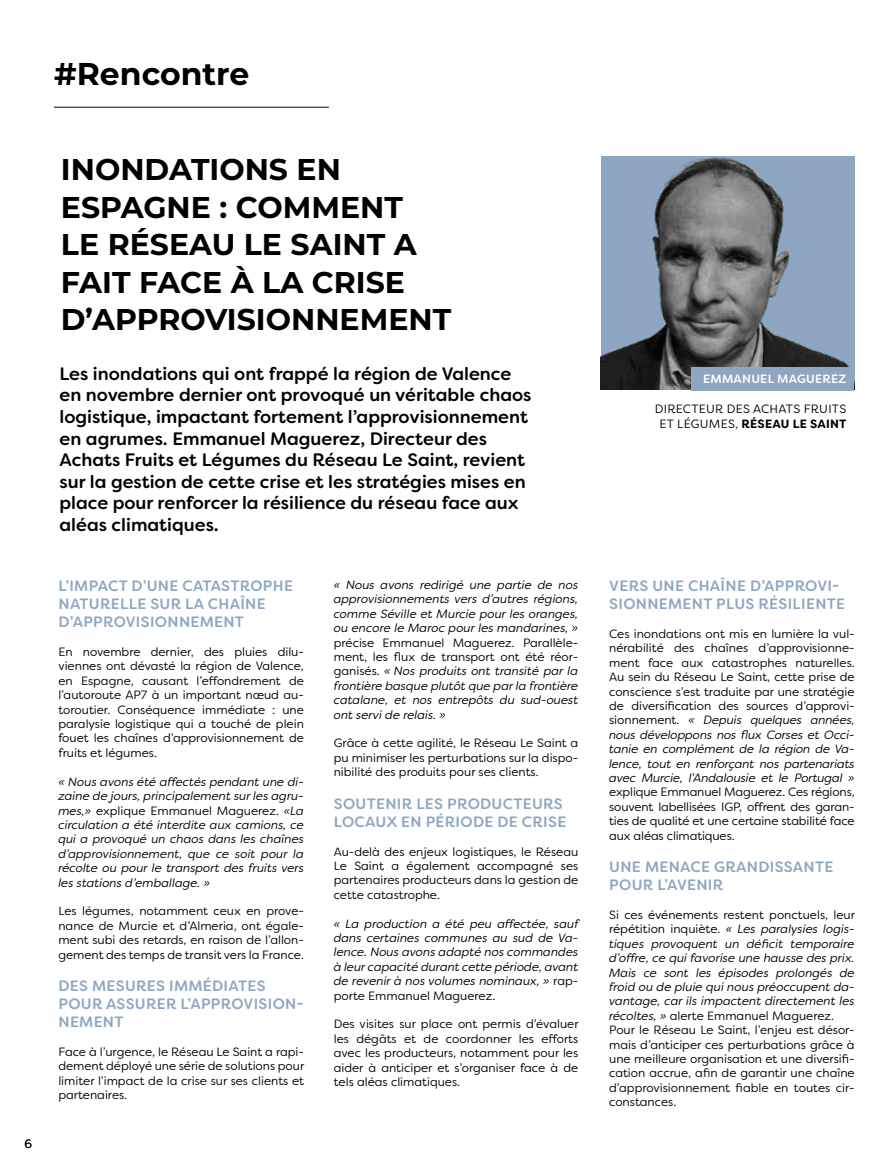
<style>
.page{position:relative;width:893px;height:1170px;background:#fff}
.page>*{position:absolute;margin:0;border:0;box-sizing:border-box;transform-origin:0 0}
.t1{font:700 31.5px "Montserrat";color:#000}
.t2{font:700 30px/37.5px "Montserrat";color:#000}
.t3{font:500 18px/21.6px "Filson Soft";color:#000}
.t4{font:500 15px/18px "Filson Soft";letter-spacing:.02em;color:#8fa6c2}
.t5{font:12px/14.4px "Filson Soft";color:#000;text-align:justify}
.t6{font:italic 12px/14.4px "Filson Soft";color:#000;text-align:justify}
.t7{font:12px/15px "Filson Soft";letter-spacing:.02em;color:#000;text-align:center}
.t8{font:500 12px "Filson Soft";letter-spacing:.02em;color:#fff}
.s1{font-style:normal}
.s2{font-weight:700}
.s3{font-style:italic}
</style>
<div class="page">
<hr style="left:54px;top:107px;width:275px;height:1px;background:#000">
<img style="left:601px;top:157px;width:253px;height:233px">
<div style="left:691px;top:367px;width:163px;height:23px;background:#8fa6c2"></div>
<h1 class="t1" style="left:54px;top:51px;width:197px">#Rencontre</h1>
<p class="t5" style="left:24px;top:1136px;width:9px">6</p>
<h2 class="t2" style="left:61px;top:149px;width:392px">INONDATIONS EN<br>ESPAGNE : COMMENT<br>LE RÉSEAU LE SAINT A<br>FAIT FACE À LA CRISE<br>D’APPROVISIONNEMENT</h2>
<p class="t3" style="left:60px;top:362px;width:473px">Les inondations qui ont frappé la région de Valence en novembre dernier ont provoqué un véritable chaos logistique, impactant fortement l’approvisionnement en agrumes. Emmanuel Maguerez, Directeur des Achats Fruits et Légumes du Réseau Le Saint, revient sur la gestion de cette crise et les stratégies mises en place pour renforcer la résilience du réseau face aux aléas climatiques.</p>
<p class="t4" style="left:59px;top:577px;width:236px">L’IMPACT D’UNE CATASTROPHE<br>NATURELLE SUR LA CHAÎNE<br>D’APPROVISIONNEMENT</p>
<p class="t5" style="left:58px;top:644px;width:247px">En novembre dernier, des pluies dilu&shy;viennes ont dévasté la région de Valence, en Espagne, causant l’effondrement de l’autoroute AP7 à un important nœud au&shy;toroutier. Conséquence immédiate : une paralysie logistique qui a touché de plein fouet les chaînes d’approvisionnement de fruits et légumes.</p>
<p class="t6" style="left:58px;top:774px;width:247px">« Nous avons été affectés pendant une di&shy;zaine de jours, principalement sur les agru&shy;mes,» <span class="s1">explique Emmanuel Maguerez.</span> «La circulation a été interdite aux camions, ce qui a provoqué un chaos dans les chaînes d’approvisionnement, que ce soit pour la récolte ou pour le transport des fruits vers les stations d’emballage. »</p>
<p class="t5" style="left:58px;top:903px;width:247px">Les légumes, notamment ceux en prove&shy;nance de Murcie et d’Almeria, ont égale&shy;ment subi des retards, en raison de l’allon&shy;gement des temps de transit vers la France.</p>
<p class="t4" style="left:59px;top:976px;width:247px">DES MESURES IMMÉDIATES<br>POUR ASSURER L’APPROVISION-<br>NEMENT</p>
<p class="t5" style="left:58px;top:1044px;width:247px">Face à l’urgence, le Réseau Le Saint a rapi&shy;dement déployé une série de solutions pour limiter l’impact de la crise sur ses clients et partenaires.</p>
<p class="t6" style="left:334px;top:577px;width:246px">« Nous avons redirigé une partie de nos approvisionnements vers d’autres régions, comme Séville et Murcie pour les oranges, ou encore le Maroc pour les mandarines, »</p>
<p class="t6" style="left:334px;top:635px;width:246px"><span class="s1">précise Emmanuel Maguerez. Parallèle&shy;ment, les flux de transport ont été réor&shy;ganisés.</span> « Nos produits ont transité par la frontière basque plutôt que par la frontière catalane, et nos entrepôts du sud-ouest ont servi de relais. »</p>
<p class="t5" style="left:334px;top:736px;width:246px">Grâce à cette agilité, le Réseau Le Saint a pu minimiser les perturbations sur la dispo&shy;nibilité des produits pour ses clients.</p>
<p class="t4" style="left:334px;top:794px;width:234px">SOUTENIR LES PRODUCTEURS<br>LOCAUX EN PÉRIODE DE CRISE</p>
<p class="t5" style="left:334px;top:844px;width:246px">Au-delà des enjeux logistiques, le Réseau Le Saint a également accompagné ses partenaires producteurs dans la gestion de cette catastrophe.</p>
<p class="t6" style="left:334px;top:916px;width:246px">« La production a été peu affectée, sauf dans certaines communes au sud de Va&shy;lence. Nous avons adapté nos commandes à leur capacité durant cette période, avant de revenir à nos volumes nominaux, » <span class="s1">rap&shy;porte Emmanuel Maguerez.</span></p>
<p class="t5" style="left:334px;top:1016px;width:246px">Des visites sur place ont permis d’évaluer les dégâts et de coordonner les efforts avec les producteurs, notamment pour les aider à anticiper et s’organiser face à de tels aléas climatiques.</p>
<p class="t8" style="left:703px;top:370px;width:145px">EMMANUEL MAGUEREZ</p>
<p class="t7" style="left:655px;top:401px;width:193px">DIRECTEUR DES ACHATS FRUITS<br>ET LÉGUMES, <span class="s2">RÉSEAU LE SAINT</span></p>
<p class="t4" style="left:609px;top:577px;width:237px">VERS UNE CHAÎNE D’APPROVI-<br>SIONNEMENT PLUS RÉSILIENTE</p>
<p class="t5" style="left:609px;top:626px;width:247px">Ces inondations ont mis en lumière la vul&shy;nérabilité des chaînes d’approvisionne&shy;ment face aux catastrophes naturelles.<br>Au sein du Réseau Le Saint, cette prise de conscience s’est traduite par une stratégie de diversification des sources d’approvi&shy;sionnement. <span class="s3">« Depuis quelques années, nous développons nos flux Corses et Occi&shy;tanie en complément de la région de Va&shy;lence, tout en renforçant nos partenariats avec Murcie, l’Andalousie et le Portugal »</span></p>
<p class="t5" style="left:609px;top:785px;width:247px">explique Emmanuel Maguerez. Ces régions, souvent labellisées IGP, offrent des garan&shy;ties de qualité et une certaine stabilité face aux aléas climatiques.</p>
<p class="t4" style="left:609px;top:857px;width:226px">UNE MENACE GRANDISSANTE<br>POUR L’AVENIR</p>
<p class="t5" style="left:609px;top:907px;width:247px;text-align:left">Si ces événements restent ponctuels, leur répétition inquiète. <span class="s3">« Les paralysies logis&shy;tiques provoquent un déficit temporaire d’offre, ce qui favorise une hausse des prix.<br>Mais ce sont les épisodes prolongés de froid ou de pluie qui nous préoccupent da&shy;vantage, car ils impactent directement les récoltes, »</span> alerte Emmanuel Maguerez.<br>Pour le Réseau Le Saint, l’enjeu est désor&shy;mais d’anticiper ces perturbations grâce à une meilleure organisation et une diversifi&shy;cation accrue, afin de garantir une chaîne d’approvisionnement fiable en toutes cir&shy;constances.</p>
</div>
